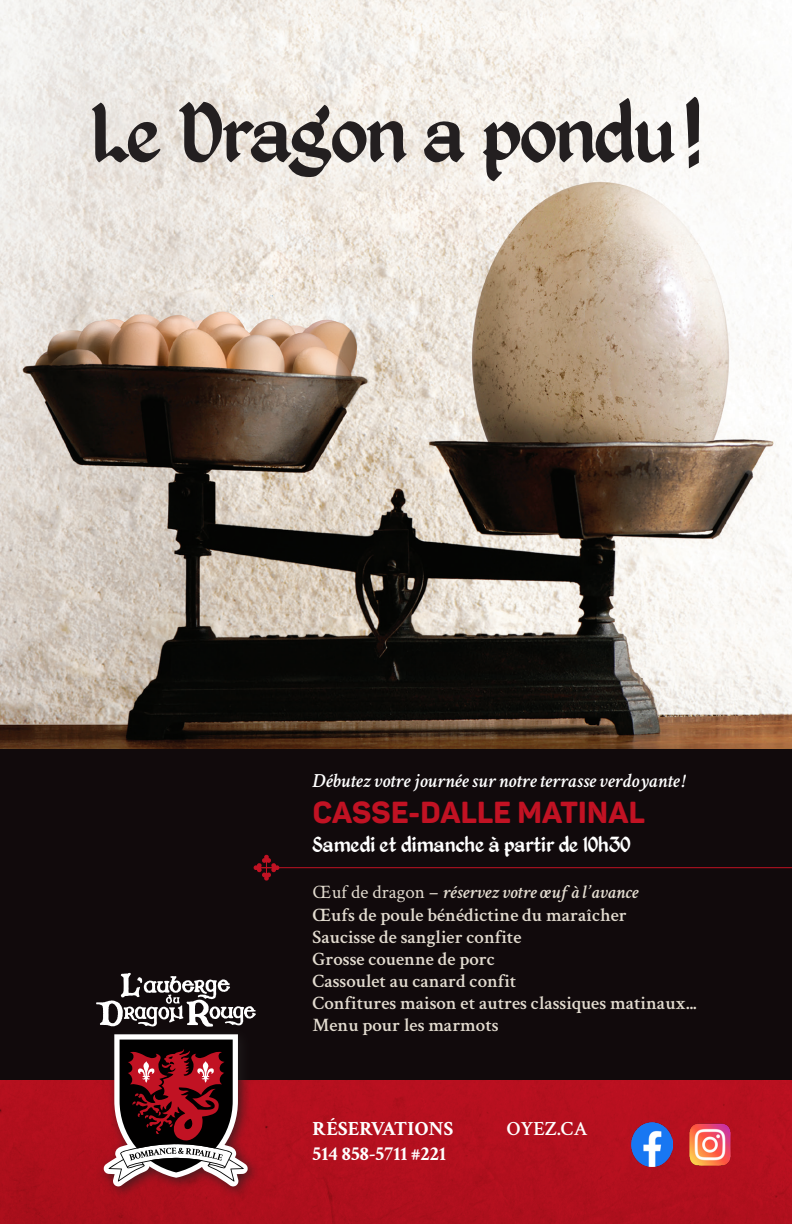
<style>
.page{position:relative;width:792px;height:1224px;background:#fff}
.page>*{position:absolute;margin:0;border:0;box-sizing:border-box;transform-origin:0 0}
.t1{font:92.2px "Kingthings Petrock";letter-spacing:-.02em;color:#231f20}
.t2{font:800 30px "Panton";letter-spacing:.01em;color:#c11223}
.t3{font:23.8px "Kingthings Petrock";color:#fff}
.t4{font:700 20.2px "Crimson Text";color:#fff}
.t5{font:600 20.2px "Crimson Text";color:#fff}
.t6{font:italic 600 20px "Crimson Text";color:#fff}
.t7{font:600 19px "Crimson Text";color:#e3dcd0}
.t8{font:italic 600 19px "Crimson Text";color:#e3dcd0}
.s1{font-weight:400;font-style:normal}
</style>
<div class="page">
<img style="left:0;top:0;width:792px;height:749px">
<div style="left:0;top:798px;width:792px;height:426px;background:#b3101e"></div>
<div style="left:0;top:749px;width:792px;height:331px;background:#110a0c"></div>
<hr style="left:261px;top:867px;width:531px;height:1px;background:#c11223">
<svg style="left:254px;top:855px;width:25px;height:26px"></svg>
<svg style="left:96px;top:973px;width:160px;height:53px"></svg>
<div style="left:96px;top:1026px;width:165px;height:174px;background:#231f20;opacity:.75"></div>
<svg style="left:103px;top:1034px;width:145px;height:152px"></svg>
<img style="left:631px;top:1123px;width:42px;height:43px">
<img style="left:689px;top:1123px;width:42px;height:43px">
<p class="t1" style="left:91px;top:79px;width:611px">Le Dragon a pondu !</p>
<p class="t6" style="left:313px;top:767px;width:375px">Débutez votre journée sur notre terrasse verdoyante!</p>
<p class="t2" style="left:313px;top:794px;width:334px">CASSE-DALLE MATINAL</p>
<p class="t3" style="left:313px;top:830px;width:320px">Samedi et dimanche à partir de 10h30</p>
<p class="t8" style="left:313px;top:879px;width:327px"><span class="s1">Œuf de dragon –</span> réservez votre œuf à l’avance</p>
<p class="t7" style="left:313px;top:901px;width:316px">Œufs de poule bénédictine du maraîcher</p>
<p class="t7" style="left:313px;top:923px;width:210px">Saucisse de sanglier confite</p>
<p class="t7" style="left:313px;top:945px;width:184px">Grosse couenne de porc</p>
<p class="t7" style="left:313px;top:967px;width:205px">Cassoulet au canard confit</p>
<p class="t7" style="left:313px;top:990px;width:386px">Confitures maison et autres classiques matinaux...</p>
<p class="t7" style="left:313px;top:1012px;width:188px">Menu pour les marmots</p>
<p class="t4" style="left:313px;top:1117px;width:142px">RÉSERVATIONS</p>
<p class="t5" style="left:507px;top:1115px;width:83px">OYEZ.CA</p>
<p class="t4" style="left:313px;top:1141px;width:135px">514 858-5711 #221</p>
</div>
